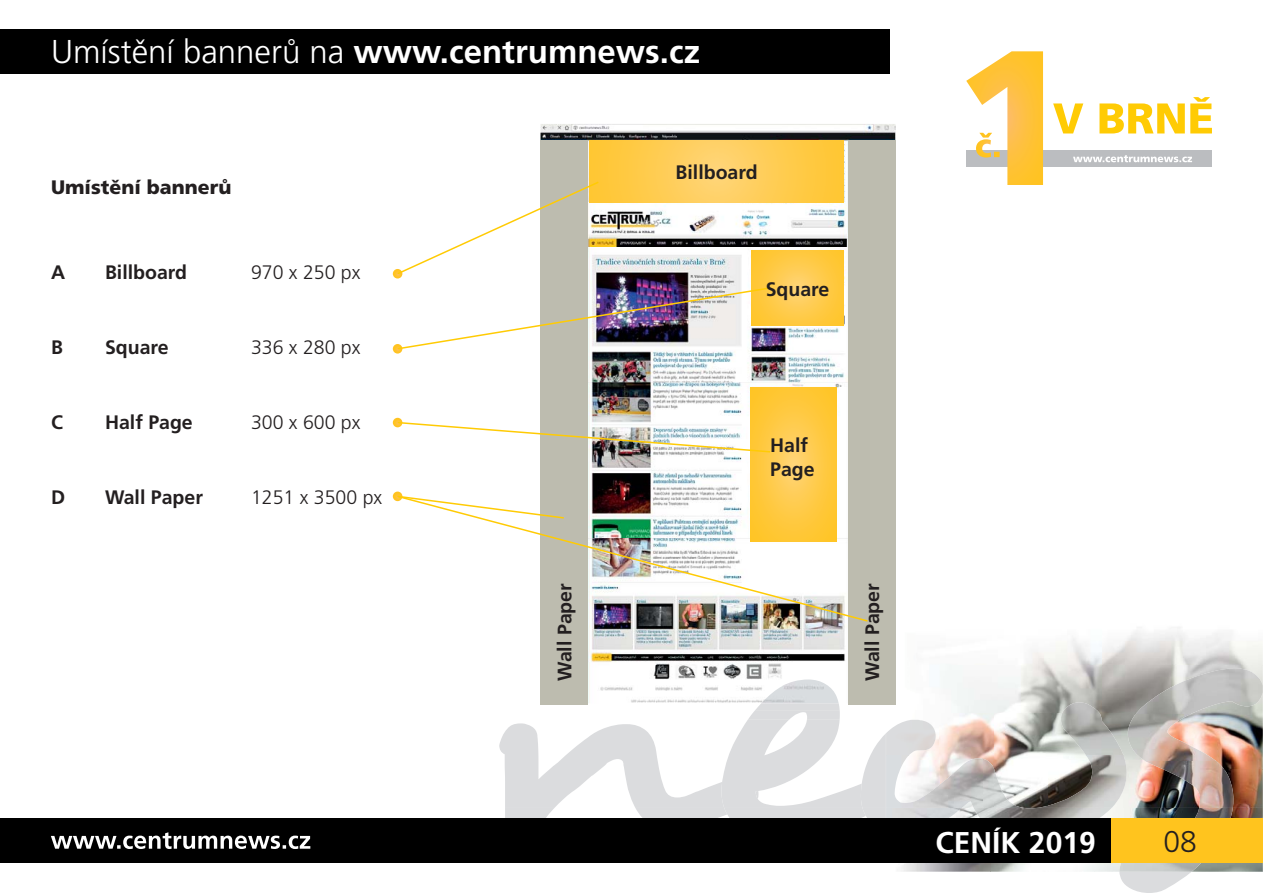
<style>
.page{position:relative;width:1263px;height:893px;background:#fff}
.page>*{position:absolute;margin:0;border:0;box-sizing:border-box;transform-origin:0 0}
.t1{font:700 33px "Frutiger CE";color:#fff}
.t2{font:700 30px "Frutiger CE";color:#fff}
.t3{font:300 30px "Frutiger CE";color:#231f20}
.t4{font:700 19.5px/23.4px "Frutiger CE";color:#231f20}
.t5{font:300 19.5px "Frutiger CE";color:#231f20}
.t6{font:900 19.5px "Frutiger CE";color:#231f20}
.s1{font-weight:300}
</style>
<div class="page">
<div style="left:0;top:29px;width:889px;height:44px;background:#000"></div>
<img style="left:540px;top:124px;width:355px;height:123px">
<img style="left:588px;top:248px;width:260px;height:455px">
<svg style="left:589px;top:141px;width:255px;height:62px;background:#ffcc50"></svg>
<svg style="left:750px;top:388px;width:86px;height:106px;background:#ffca45"></svg>
<svg style="left:751px;top:250px;width:93px;height:76px;background:#ffca46"></svg>
<div style="left:540px;top:141px;width:48px;height:564px;background:#bdbcaf"></div>
<div style="left:848px;top:141px;width:47px;height:564px;background:#bdbcaf"></div>
<svg style="left:393px;top:492px;width:9px;height:9px"></svg>
<img style="left:396px;top:494px;width:472px;height:129px">
<svg style="left:393px;top:180px;width:207px;height:99px"></svg>
<img style="left:393px;top:286px;width:379px;height:68px">
<svg style="left:393px;top:418px;width:379px;height:35px"></svg>
<img style="left:901px;top:808px;width:218px;height:64px">
<img style="left:943px;top:627px;width:320px;height:86px">
<img style="left:937px;top:733px;width:3px;height:22px">
<img style="left:994px;top:713px;width:66px;height:42px">
<img style="left:940px;top:713px;width:54px;height:42px">
<img style="left:895px;top:618px;width:1px;height:87px">
<img style="left:761px;top:679px;width:78px;height:24px">
<svg style="left:499px;top:703px;width:387px;height:116px"></svg>
<img style="left:886px;top:808px;width:226px;height:11px">
<img style="left:1060px;top:702px;width:59px;height:53px">
<img style="left:886px;top:720px;width:51px;height:35px">
<img style="left:886px;top:755px;width:233px;height:53px">
<img style="left:1119px;top:685px;width:144px;height:208px">
<img style="left:1119px;top:808px;width:114px;height:64px">
<img style="left:1128px;top:668px;width:135px;height:47px">
<img style="left:1128px;top:715px;width:90px;height:46px">
<img style="left:1144px;top:761px;width:90px;height:47px">
<div style="left:1111px;top:819px;width:152px;height:44px;background:#ffc41e"></div>
<div style="left:0;top:819px;width:1111px;height:44px;background:#000"></div>
<svg style="left:51px;top:832px;width:259px;height:17px"></svg>
<svg style="left:1053px;top:97px;width:159px;height:36px"></svg>
<div style="left:966px;top:150px;width:246px;height:17px;background:#bbbdc0"></div>
<svg style="left:1073px;top:155px;width:119px;height:7px"></svg>
<svg style="left:966px;top:51px;width:77px;height:134px"></svg>
<h1 class="t1" style="left:51px;top:36px;width:651px"><span class="s1">Umístění bannerů na</span> www.centrumnews.cz</h1>
<p class="t6" style="left:51px;top:178px;width:182px">Umístění bannerů</p>
<p class="t4" style="left:51px;top:261px;width:16px">A</p>
<p class="t4" style="left:105px;top:261px;width:83px">Billboard</p>
<p class="t5" style="left:251px;top:262px;width:111px">970 x 250 px</p>
<p class="t4" style="left:51px;top:336px;width:13px">B</p>
<p class="t4" style="left:105px;top:336px;width:65px">Square</p>
<p class="t5" style="left:251px;top:337px;width:111px">336 x 280 px</p>
<p class="t4" style="left:51px;top:411px;width:13px">C</p>
<p class="t4" style="left:105px;top:411px;width:89px">Half Page</p>
<p class="t5" style="left:251px;top:412px;width:111px">300 x 600 px</p>
<p class="t4" style="left:51px;top:486px;width:16px">D</p>
<p class="t4" style="left:105px;top:486px;width:99px">Wall Paper</p>
<p class="t5" style="left:251px;top:487px;width:133px">1251 x 3500 px</p>
<p class="t4" style="left:676px;top:162px;width:83px">Billboard</p>
<p class="t4" style="left:766px;top:278px;width:65px">Square</p>
<p class="t4" style="left:770px;top:435px;width:46px">Half<br>Page</p>
<p class="t4" style="left:554px;top:681px;width:99px;rotate:-90deg">Wall Paper</p>
<p class="t4" style="left:862px;top:681px;width:99px;rotate:-90deg">Wall Paper</p>
<h2 class="t2" style="left:935px;top:828px;width:162px">CENÍK 2019</h2>
<h2 class="t3" style="left:1163px;top:827px;width:35px">08</h2>
</div>
